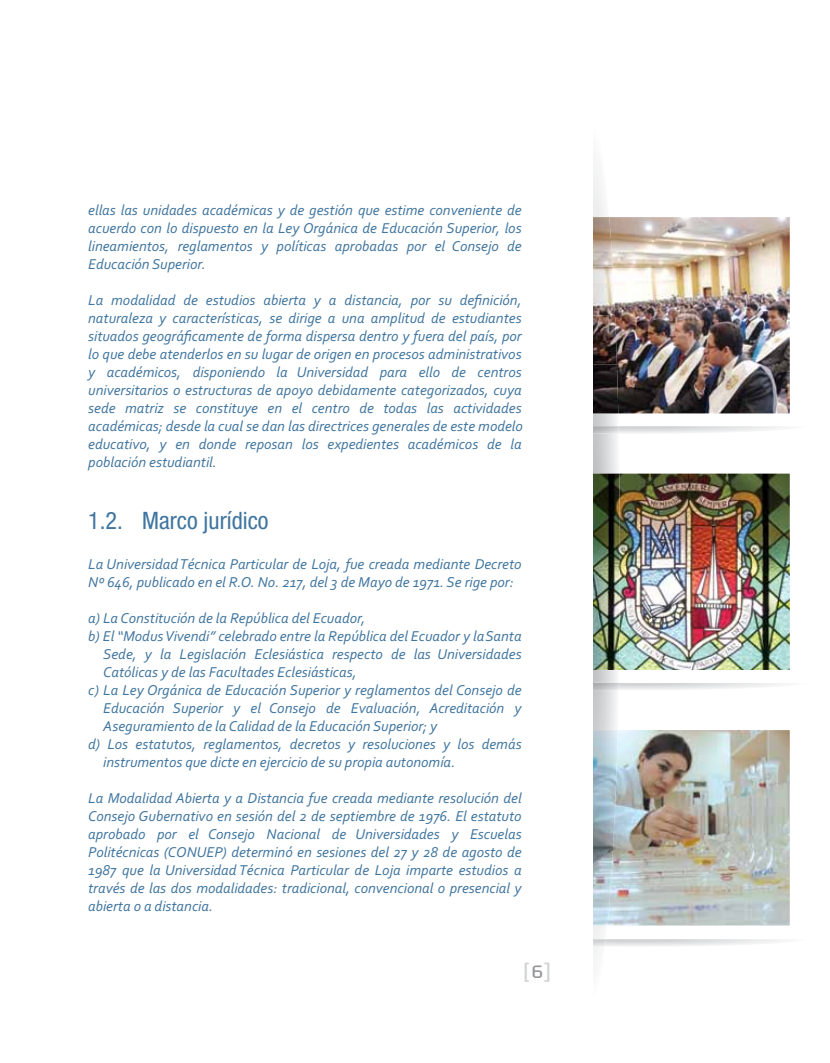
<style>
.page{position:relative;width:830px;height:1063px;background:#fff}
.page>*{position:absolute;margin:0;border:0;box-sizing:border-box;transform-origin:0 0}
.t1{font:condensed 24px "Helvetica 57";color:#40759f}
.t2{font:300 21px "Olney";color:#d1d3d4}
.t3{font:italic 15px/18px "Corbel";color:#40759f;text-align:justify}
.s1{font-size:18.9px;color:#939598}
</style>
<div class="page">
<img style="left:619px;top:217px;width:170px;height:185px">
<img style="left:619px;top:474px;width:170px;height:196px">
<img style="left:619px;top:730px;width:170px;height:196px">
<svg style="left:593px;top:164px;width:26px;height:795px"></svg>
<svg style="left:593px;top:402px;width:197px;height:32px"></svg>
<img style="left:593px;top:217px;width:19px;height:49px">
<img style="left:593px;top:266px;width:21px;height:49px">
<img style="left:593px;top:315px;width:23px;height:49px">
<img style="left:593px;top:364px;width:25px;height:49px">
<svg style="left:593px;top:670px;width:193px;height:20px"></svg>
<img style="left:593px;top:474px;width:26px;height:196px">
<svg style="left:593px;top:926px;width:192px;height:21px"></svg>
<img style="left:593px;top:730px;width:24px;height:196px">
<p class="t3" style="left:88px;top:201px;width:435px">ellas las unidades académicas y de gestión que estime conveniente de acuerdo con lo dispuesto en la Ley Orgánica de Educación Superior, los lineamientos, reglamentos y políticas aprobadas por el Consejo de Educación Superior.</p>
<p class="t3" style="left:88px;top:291px;width:436px">La modalidad de estudios abierta y a distancia, por su definición, naturaleza y características, se dirige a una amplitud de estudiantes situados geográficamente de forma dispersa dentro y fuera del país, por lo que debe atenderlos en su lugar de origen en procesos administrativos y académicos, disponiendo la Universidad para ello de centros universitarios o estructuras de apoyo debidamente categorizados, cuya sede matriz se constituye en el centro de todas las actividades académicas; desde la cual se dan las directrices generales de este modelo educativo, y en donde reposan los expedientes académicos de la población estudiantil.</p>
<h1 class="t1" style="left:88px;top:507px;width:182px">1.2. Marco jurídico</h1>
<p class="t3" style="left:88px;top:555px;width:434px">La Universidad Técnica Particular de Loja, fue creada mediante Decreto<br>Nº 646, publicado en el R.O. No. 217, del 3 de Mayo de 1971. Se rige por:</p>
<p class="t3" style="left:88px;top:609px;width:278px">a) La Constitución de la República del Ecuador,</p>
<p class="t3" style="left:88px;top:627px;width:434px">b) El “Modus Vivendi” celebrado entre la República del Ecuador y la Santa</p>
<p class="t3" style="left:103px;top:645px;width:419px">Sede, y la Legislación Eclesiástica respecto de las Universidades</p>
<p class="t3" style="left:103px;top:663px;width:255px">Católicas y de las Facultades Eclesiásticas,</p>
<p class="t3" style="left:88px;top:681px;width:435px">c) La Ley Orgánica de Educación Superior y reglamentos del Consejo de</p>
<p class="t3" style="left:103px;top:699px;width:419px">Educación Superior y el Consejo de Evaluación, Acreditación y</p>
<p class="t3" style="left:103px;top:717px;width:335px">Aseguramiento de la Calidad de la Educación Superior; y</p>
<p class="t3" style="left:88px;top:735px;width:434px">d) Los estatutos, reglamentos, decretos y resoluciones y los demás</p>
<p class="t3" style="left:103px;top:753px;width:353px">instrumentos que dicte en ejercicio de su propia autonomía.</p>
<p class="t3" style="left:88px;top:789px;width:435px">La Modalidad Abierta y a Distancia fue creada mediante resolución del Consejo Gubernativo en sesión del 2 de septiembre de 1976. El estatuto aprobado por el Consejo Nacional de Universidades y Escuelas Politécnicas (CONUEP) determinó en sesiones del 27 y 28 de agosto de 1987 que la Universidad Técnica Particular de Loja imparte estudios a través de las dos modalidades: tradicional, convencional o presencial y abierta o a distancia.</p>
<h2 class="t2" style="left:523px;top:957px;width:29px">[<span class="s1">6</span>]</h2>
</div>
